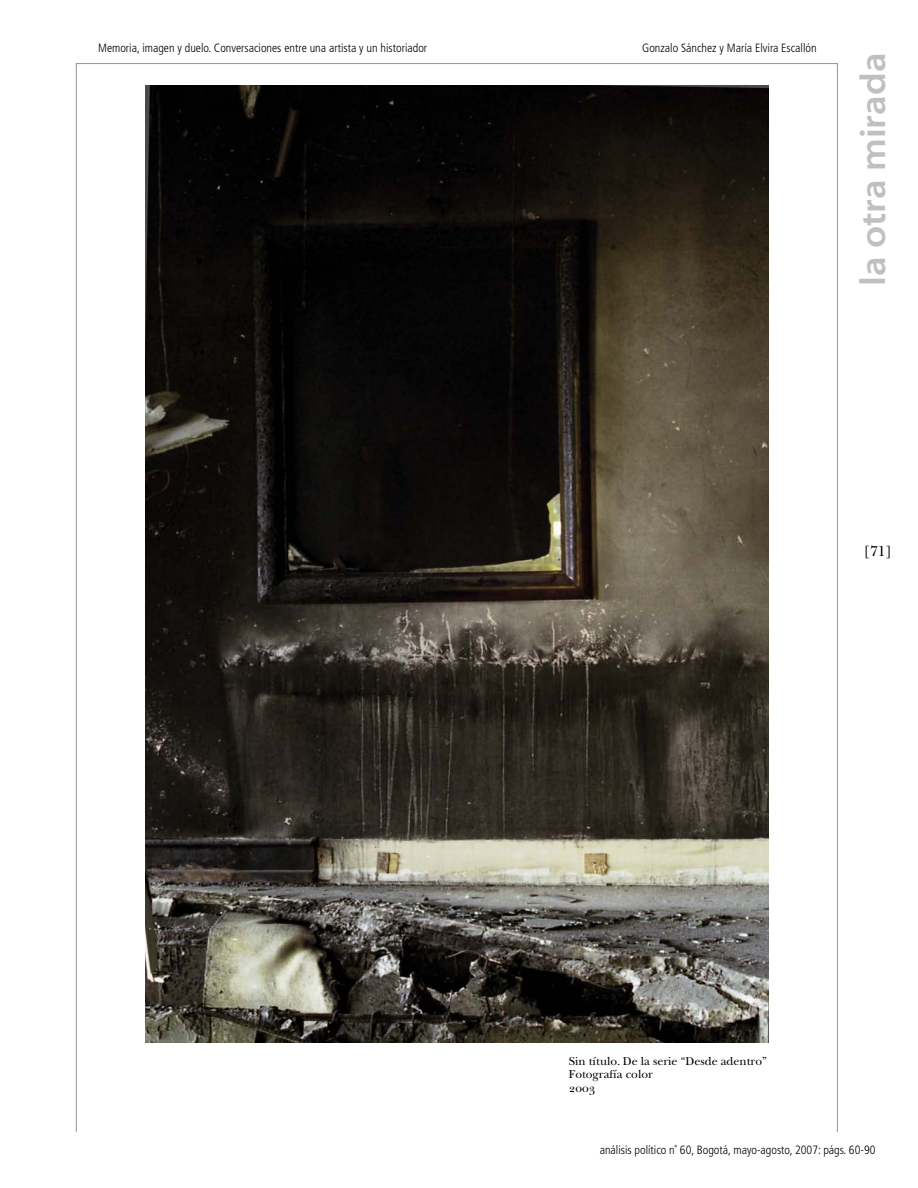
<style>
.page{position:relative;width:918px;height:1188px;background:#fff}
.page>*{position:absolute;margin:0;border:0;box-sizing:border-box;transform-origin:0 0}
.t1{font:36px "Myriad MM 565 700";color:#c0c0c0}
.t2{font:15px "New Baskerville";color:#000}
.t3{font:300 condensed 12px "Frutiger";color:#000}
.pie_de_foto{font:12px/13.5px "New Baskerville";color:#000}
.s1{font-family:"New Baskerville SC"}
</style>
<div class="page">
<img style="left:146px;top:85px;width:622px;height:958px">
<p class="t3" style="left:98px;top:41px;width:331px">Memoria, imagen y duelo. Conversaciones entre una artista y un historiador</p>
<p class="t3" style="left:642px;top:41px;width:176px">Gonzalo Sánchez y María Elvira Escallón</p>
<h1 class="t1" style="left:856px;top:286px;width:235px;rotate:-90deg">la otra mirada</h1>
<p class="t2" style="left:863px;top:542px;width:30px">[71]</p>
<p class="pie_de_foto" style="left:569px;top:1054px;width:199px">Sin título. De la serie “Desde adentro”<br>Fotografía color<br><span class="s1">2003</span></p>
<p class="t3" style="left:600px;top:1143px;width:277px">análisis político n˚ 60, Bogotá, mayo-agosto, 2007: págs. 60-90</p>
</div>
